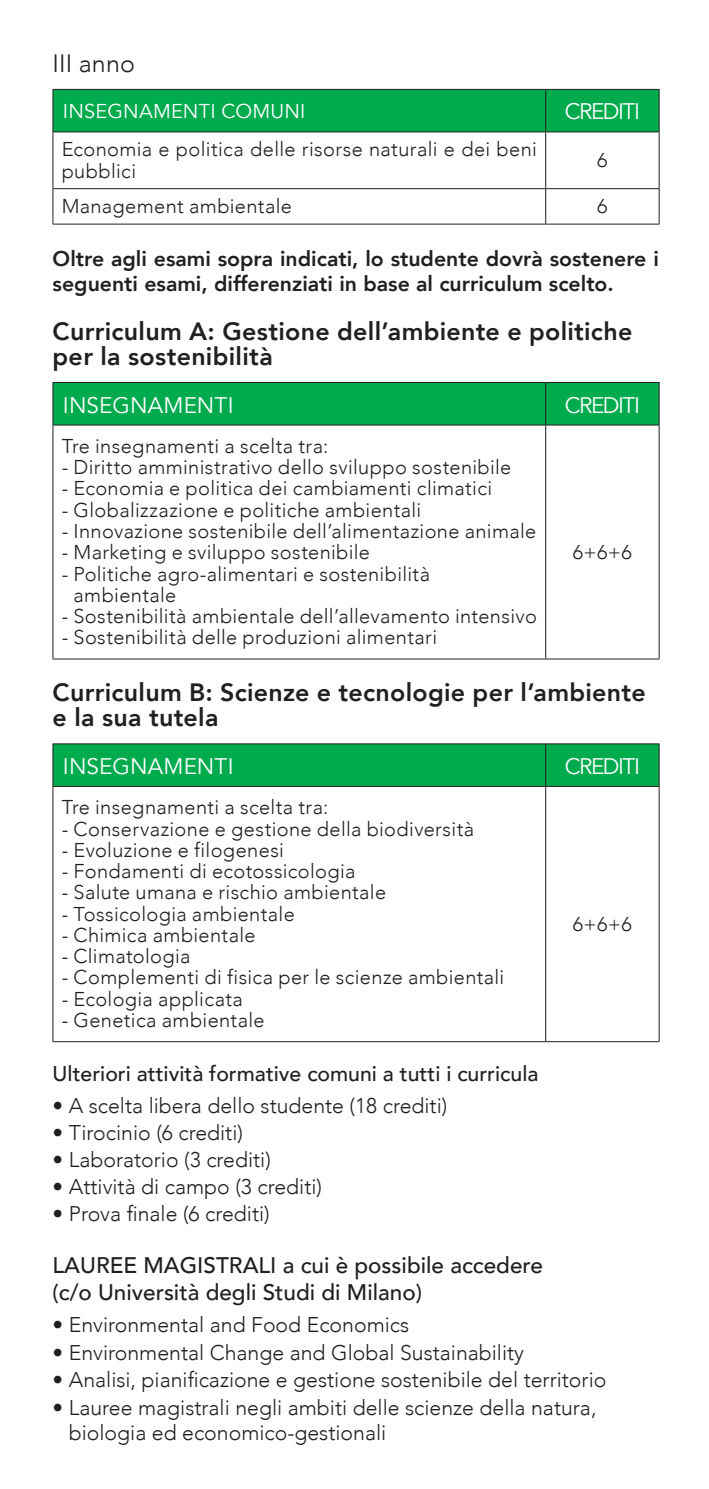
<style>
.page{position:relative;width:709px;height:1489px;background:#fff}
.page>*{position:absolute;margin:0;border:0;box-sizing:border-box;transform-origin:0 0}
.testo{font:800 25px/25px "Avenir";letter-spacing:.01em;color:#231f20}
.testo-2{font:300 25px "Avenir";letter-spacing:.005em;color:#231f20}
.t1{font:500 22.5px "Avenir";color:#231f20}
.tabelle{font:22.5px "Avenir";letter-spacing:-.005em;color:#fff}
.tabelle-2{font:22.5px "Avenir";letter-spacing:-.065em;color:#fff}
.t2{font:300 21.25px/25px "Avenir";color:#231f20}
.t3{font:800 21.25px/24.5px "Avenir";color:#231f20}
.t4{font:500 21.25px "Avenir";color:#231f20}
.tabelle-3{font:300 20px/21.2px "Avenir";letter-spacing:.02em;color:#231f20}
.tabelle-4{font:20px "Avenir";letter-spacing:.01em;color:#fff}
</style>
<div class="page">
<div style="left:54px;top:90px;width:604px;height:41px;background:#00ab4d"></div>
<hr style="left:53px;top:89px;width:492px;height:1px;background:#231f20">
<hr style="left:53px;top:90px;width:1px;height:42px;background:#231f20">
<hr style="left:545px;top:89px;width:114px;height:1px;background:#231f20">
<hr style="left:545px;top:90px;width:1px;height:42px;background:#231f20">
<hr style="left:658px;top:90px;width:1px;height:42px;background:#231f20">
<hr style="left:53px;top:131px;width:492px;height:1px;background:#231f20">
<hr style="left:53px;top:132px;width:1px;height:56px;background:#231f20">
<hr style="left:545px;top:131px;width:114px;height:1px;background:#231f20">
<hr style="left:545px;top:132px;width:1px;height:56px;background:#231f20">
<hr style="left:658px;top:132px;width:1px;height:56px;background:#231f20">
<hr style="left:53px;top:188px;width:492px;height:1px;background:#231f20">
<hr style="left:53px;top:189px;width:1px;height:35px;background:#231f20">
<hr style="left:545px;top:188px;width:114px;height:1px;background:#231f20">
<hr style="left:545px;top:189px;width:1px;height:35px;background:#231f20">
<hr style="left:658px;top:189px;width:1px;height:35px;background:#231f20">
<hr style="left:53px;top:224px;width:492px;height:1px;background:#231f20">
<hr style="left:545px;top:224px;width:114px;height:1px;background:#231f20">
<div style="left:54px;top:383px;width:604px;height:41px;background:#00ab4d"></div>
<hr style="left:53px;top:382px;width:492px;height:1px;background:#231f20">
<hr style="left:53px;top:383px;width:1px;height:41px;background:#231f20">
<hr style="left:545px;top:382px;width:114px;height:1px;background:#231f20">
<hr style="left:545px;top:383px;width:1px;height:41px;background:#231f20">
<hr style="left:658px;top:383px;width:1px;height:41px;background:#231f20">
<hr style="left:53px;top:424px;width:492px;height:1px;background:#231f20">
<hr style="left:53px;top:425px;width:1px;height:233px;background:#231f20">
<hr style="left:545px;top:424px;width:114px;height:1px;background:#231f20">
<hr style="left:545px;top:425px;width:1px;height:233px;background:#231f20">
<hr style="left:658px;top:425px;width:1px;height:233px;background:#231f20">
<hr style="left:53px;top:658px;width:492px;height:1px;background:#231f20">
<hr style="left:545px;top:658px;width:114px;height:1px;background:#231f20">
<div style="left:54px;top:744px;width:604px;height:42px;background:#00ab4d"></div>
<hr style="left:53px;top:743px;width:492px;height:1px;background:#231f20">
<hr style="left:53px;top:744px;width:1px;height:42px;background:#231f20">
<hr style="left:545px;top:743px;width:114px;height:1px;background:#231f20">
<hr style="left:545px;top:744px;width:1px;height:42px;background:#231f20">
<hr style="left:658px;top:744px;width:1px;height:42px;background:#231f20">
<hr style="left:53px;top:786px;width:492px;height:1px;background:#231f20">
<hr style="left:53px;top:786px;width:1px;height:255px;background:#231f20">
<hr style="left:545px;top:786px;width:114px;height:1px;background:#231f20">
<hr style="left:545px;top:786px;width:1px;height:255px;background:#231f20">
<hr style="left:658px;top:786px;width:1px;height:255px;background:#231f20">
<hr style="left:53px;top:1041px;width:492px;height:1px;background:#231f20">
<hr style="left:545px;top:1041px;width:114px;height:1px;background:#231f20">
<p class="testo-2" style="left:53px;top:49px;width:84px">III anno</p>
<p class="tabelle-4" style="left:63px;top:99px;width:244px">INSEGNAMENTI COMUNI</p>
<p class="tabelle-2" style="left:564px;top:98px;width:77px">CREDITI</p>
<p class="tabelle-3" style="left:62px;top:139px;width:477px">Economia e politica delle risorse naturali e dei beni pubblici</p>
<p class="tabelle-3" style="left:597px;top:149px;width:12px">6</p>
<p class="tabelle-3" style="left:62px;top:195px;width:232px">Management ambientale</p>
<p class="tabelle-3" style="left:597px;top:195px;width:12px">6</p>
<p class="t3" style="left:53px;top:246px;width:607px">Oltre agli esami sopra indicati, lo studente dovrà sostenere i seguenti esami, differenziati in base al curriculum scelto.</p>
<p class="testo" style="left:53px;top:319px;width:581px">Curriculum A: Gestione dell’ambiente e politiche per la sostenibilità</p>
<p class="tabelle" style="left:63px;top:391px;width:172px">INSEGNAMENTI</p>
<p class="tabelle-2" style="left:564px;top:391px;width:77px">CREDITI</p>
<p class="tabelle-3" style="left:62px;top:435px;width:268px">Tre insegnamenti a scelta tra:</p>
<p class="tabelle-3" style="left:62px;top:456px;width:451px">- Diritto amministrativo dello sviluppo sostenibile</p>
<p class="tabelle-3" style="left:62px;top:478px;width:432px">- Economia e politica dei cambiamenti climatici</p>
<p class="tabelle-3" style="left:62px;top:499px;width:361px">- Globalizzazione e politiche ambientali</p>
<p class="tabelle-3" style="left:62px;top:520px;width:476px">- Innovazione sostenibile dell’alimentazione animale</p>
<p class="tabelle-3" style="left:62px;top:541px;width:310px">- Marketing e sviluppo sostenibile</p>
<p class="tabelle-3" style="left:74px;top:563px;width:358px;text-indent:-12px">- Politiche agro-alimentari e sostenibilità ambientale</p>
<p class="tabelle-3" style="left:62px;top:605px;width:477px">- Sostenibilità ambientale dell’allevamento intensivo</p>
<p class="tabelle-3" style="left:62px;top:626px;width:377px">- Sostenibilità delle produzioni alimentari</p>
<p class="tabelle-3" style="left:573px;top:541px;width:60px">6+6+6</p>
<p class="testo" style="left:53px;top:680px;width:594px">Curriculum B: Scienze e tecnologie per l’ambiente e la sua tutela</p>
<p class="tabelle" style="left:63px;top:752px;width:172px">INSEGNAMENTI</p>
<p class="tabelle-2" style="left:564px;top:752px;width:77px">CREDITI</p>
<p class="tabelle-3" style="left:62px;top:796px;width:268px">Tre insegnamenti a scelta tra:</p>
<p class="tabelle-3" style="left:62px;top:818px;width:414px">- Conservazione e gestione della biodiversità</p>
<p class="tabelle-3" style="left:62px;top:839px;width:224px">- Evoluzione e filogenesi</p>
<p class="tabelle-3" style="left:62px;top:860px;width:295px">- Fondamenti di ecotossicologia</p>
<p class="tabelle-3" style="left:62px;top:881px;width:326px">- Salute umana e rischio ambientale</p>
<p class="tabelle-3" style="left:62px;top:903px;width:234px">- Tossicologia ambientale</p>
<p class="tabelle-3" style="left:62px;top:924px;width:195px">- Chimica ambientale</p>
<p class="tabelle-3" style="left:62px;top:945px;width:130px">- Climatologia</p>
<p class="tabelle-3" style="left:62px;top:966px;width:444px">- Complementi di fisica per le scienze ambientali</p>
<p class="tabelle-3" style="left:62px;top:988px;width:183px">- Ecologia applicata</p>
<p class="tabelle-3" style="left:62px;top:1009px;width:204px">- Genetica ambientale</p>
<p class="tabelle-3" style="left:573px;top:913px;width:60px">6+6+6</p>
<p class="t4" style="left:53px;top:1055px;width:487px">Ulteriori attività formative comuni a tutti i curricula</p>
<p class="t2" style="left:53px;top:1092px;width:396px">• A scelta libera dello studente (18 crediti)</p>
<p class="t2" style="left:53px;top:1119px;width:192px">• Tirocinio (6 crediti)</p>
<p class="t2" style="left:53px;top:1146px;width:220px">• Laboratorio (3 crediti)</p>
<p class="t2" style="left:53px;top:1173px;width:271px">• Attività di campo (3 crediti)</p>
<p class="t2" style="left:53px;top:1201px;width:219px">• Prova finale (6 crediti)</p>
<p class="t1" style="left:53px;top:1245px;width:492px">LAUREE MAGISTRALI a cui è possibile accedere</p>
<p class="t1" style="left:53px;top:1272px;width:371px">(c/o Università degli Studi di Milano)</p>
<p class="t2" style="left:53px;top:1312px;width:358px">• Environmental and Food Economics</p>
<p class="t2" style="left:53px;top:1339px;width:473px">• Environmental Change and Global Sustainability</p>
<p class="t2" style="left:53px;top:1367px;width:555px">• Analisi, pianificazione e gestione sostenibile del territorio</p>
<p class="t2" style="left:69px;top:1394px;width:529px;text-indent:-16px">• Lauree magistrali negli ambiti delle scienze della natura, biologia ed economico-gestionali</p>
</div>
